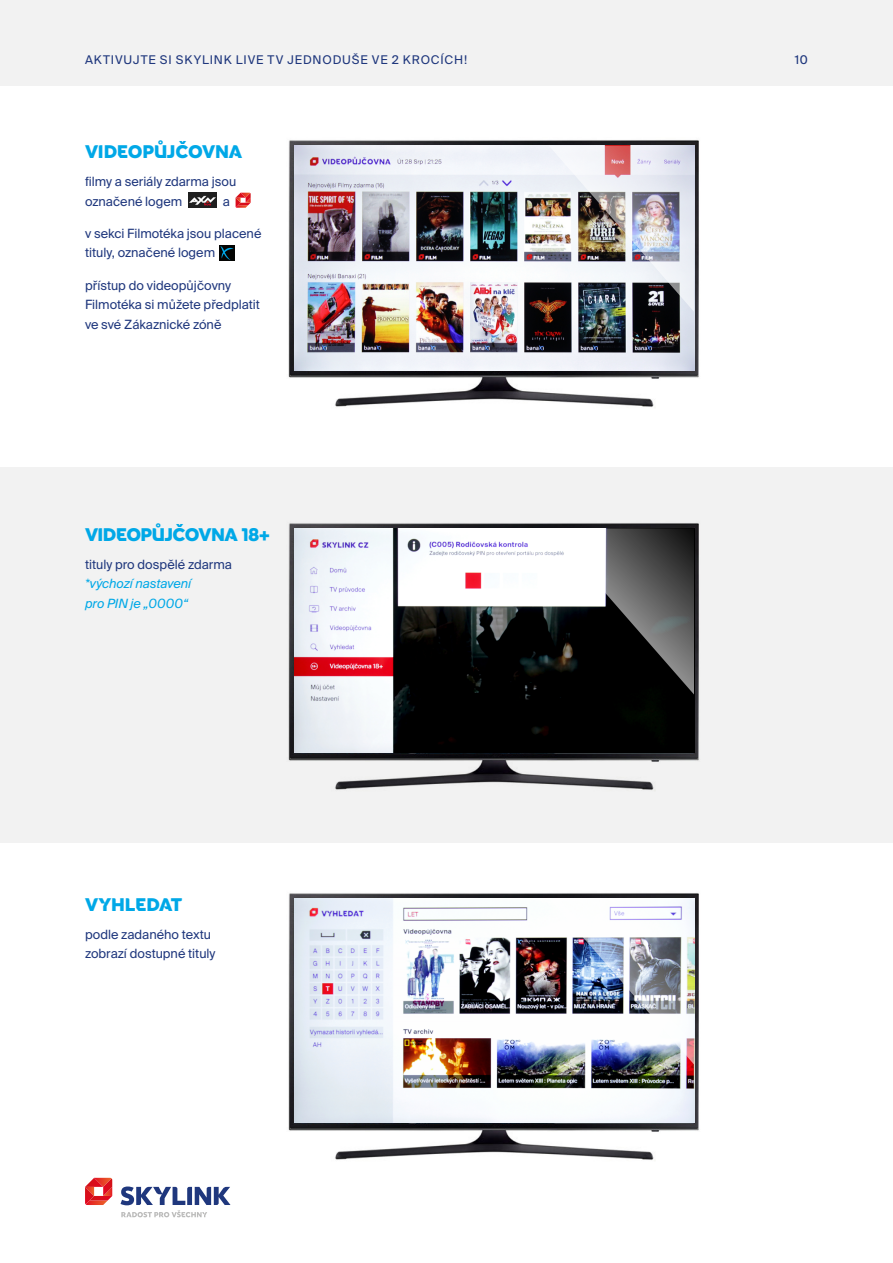
<style>
.page{position:relative;width:893px;height:1263px;background:#fff}
.page>*{position:absolute;margin:0;border:0;box-sizing:border-box;transform-origin:0 0}
.t1{font:18px "M7 Sans";letter-spacing:-.02em;color:#00a8e7}
.t2{font:12.75px/19.5px "Suisse Intl";color:#1f377d}
.t3{font:italic 12.75px/19.5px "Suisse Intl";color:#00a8e7}
.t4{font:12px "Suisse Intl";letter-spacing:.07em;color:#1f377d}
</style>
<div class="page">
<div style="left:0;top:0;width:893px;height:85px;background:#f2f2f2"></div>
<svg style="left:85px;top:1178px;width:27px;height:27px"></svg>
<svg style="left:121px;top:1186px;width:109px;height:31px"></svg>
<div style="left:0;top:467px;width:893px;height:376px;background:#f2f2f2"></div>
<img style="left:288px;top:140px;width:411px;height:267px">
<img style="left:294px;top:146px;width:400px;height:224px">
<img style="left:549px;top:146px;width:145px;height:166px">
<img style="left:288px;top:523px;width:411px;height:267px">
<img style="left:294px;top:528px;width:400px;height:225px">
<svg style="left:549px;top:528px;width:145px;height:166px"></svg>
<img style="left:288px;top:893px;width:411px;height:267px">
<img style="left:294px;top:898px;width:400px;height:225px">
<img style="left:549px;top:898px;width:145px;height:166px">
<svg style="left:236px;top:193px;width:15px;height:15px"></svg>
<img style="left:220px;top:245px;width:15px;height:15px">
<img style="left:188px;top:193px;width:28px;height:15px">
<svg style="left:204px;top:203px;width:7px;height:2px"></svg>
<p class="t4" style="left:85px;top:53px;width:384px">AKTIVUJTE SI SKYLINK LIVE TV JEDNODUŠE VE 2 KROCÍCH!</p>
<p class="t4" style="left:795px;top:53px;width:15px">10</p>
<h1 class="t1" style="left:85px;top:138px;width:159px">VIDEOPŮJČOVNA</h1>
<p class="t2" style="left:85px;top:172px;width:153px">filmy a seriály zdarma jsou označené logem</p>
<p class="t2" style="left:223px;top:191px;width:9px">a</p>
<p class="t2" style="left:85px;top:224px;width:178px">v sekci Filmotéka jsou placené tituly, označené logem</p>
<p class="t2" style="left:85px;top:275px;width:177px">přístup do videopůjčovny<br>Filmotéka si můžete předplatit ve své Zákaznické zóně</p>
<h1 class="t1" style="left:85px;top:521px;width:186px">VIDEOPŮJČOVNA 18+</h1>
<p class="t2" style="left:85px;top:555px;width:148px">tituly pro dospělé zdarma</p>
<p class="t3" style="left:85px;top:574px;width:108px">*výchozí nastavení pro PIN je „0000“</p>
<h1 class="t1" style="left:85px;top:891px;width:98px">VYHLEDAT</h1>
<p class="t2" style="left:85px;top:924px;width:132px">podle zadaného textu zobrazí dostupné tituly</p>
</div>
